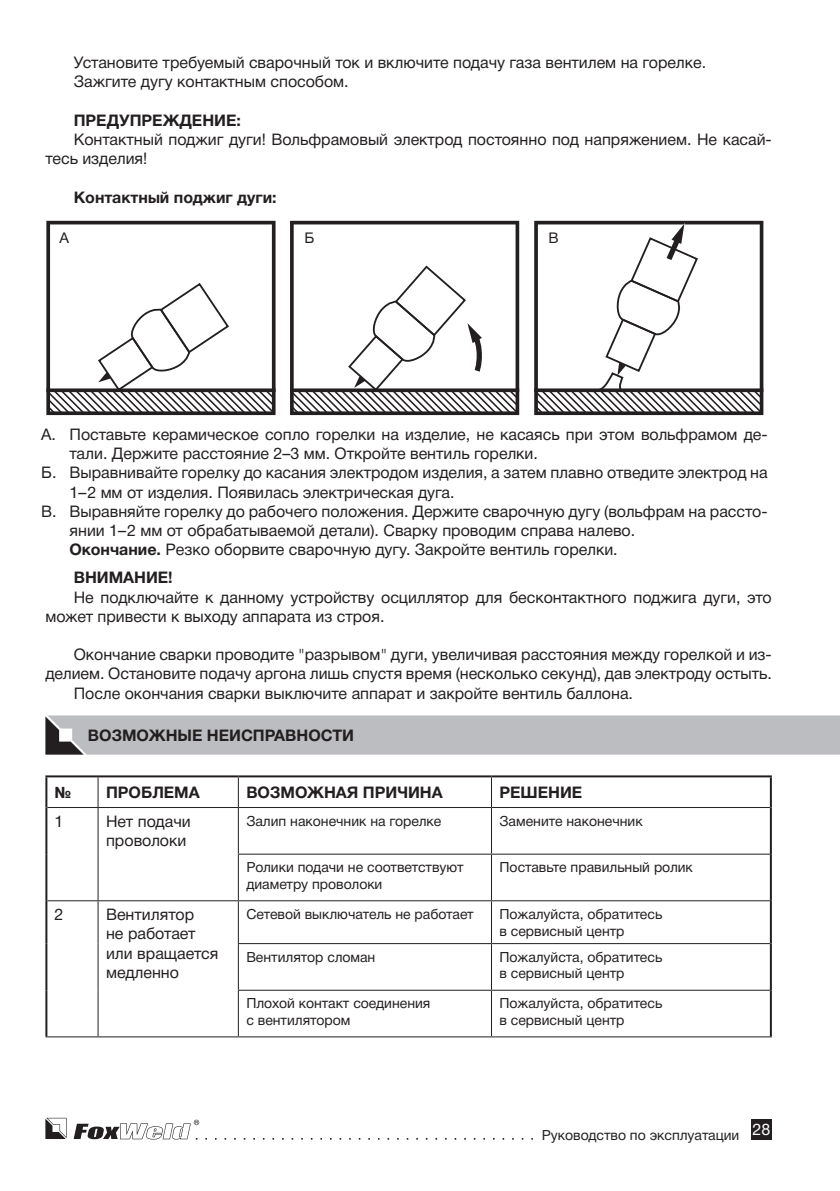
<style>
.page{position:relative;width:840px;height:1191px;background:#fff}
.page>*{position:absolute;margin:0;border:0;box-sizing:border-box;transform-origin:0 0}
.t1{font:16px/19.2px "Helvetica Neue Cyr";color:#231f20}
.t2{font:700 16px "Helvetica Neue Cyr";color:#231f20}
.t3{font:14.8px "Helvetica Neue Cyr";color:#231f20}
.t4{font:14px/16.8px "Helvetica Neue Cyr";color:#231f20}
.s1{font-weight:700}
</style>
<div class="page">
<svg style="left:45px;top:1117px;width:22px;height:22px"></svg>
<svg style="left:74px;top:1119px;width:458px;height:20px"></svg>
<div style="left:750px;top:1119px;width:21px;height:20px;background:#231f20"></div>
<svg style="left:534px;top:224px;width:230px;height:191px"></svg>
<svg style="left:290px;top:221px;width:229px;height:43px"></svg>
<svg style="left:290px;top:264px;width:230px;height:151px"></svg>
<svg style="left:46px;top:221px;width:229px;height:60px"></svg>
<svg style="left:46px;top:281px;width:230px;height:134px"></svg>
<div style="left:45px;top:715px;width:794px;height:39px;background:#bcbdc0"></div>
<hr style="left:45px;top:775px;width:53px;height:2px;background:#231f20">
<hr style="left:45px;top:777px;width:2px;height:30px;background:#231f20">
<hr style="left:98px;top:775px;width:140px;height:2px;background:#231f20">
<hr style="left:238px;top:775px;width:253px;height:2px;background:#231f20">
<hr style="left:491px;top:775px;width:280px;height:2px;background:#231f20">
<hr style="left:769px;top:777px;width:2px;height:30px;background:#231f20">
<hr style="left:45px;top:807px;width:2px;height:47px;background:#231f20">
<hr style="left:45px;top:854px;width:2px;height:46px;background:#231f20">
<hr style="left:769px;top:807px;width:2px;height:47px;background:#231f20">
<hr style="left:769px;top:854px;width:2px;height:46px;background:#231f20">
<hr style="left:45px;top:900px;width:2px;height:43px;background:#231f20">
<hr style="left:45px;top:943px;width:2px;height:47px;background:#231f20">
<hr style="left:45px;top:990px;width:2px;height:46px;background:#231f20">
<hr style="left:769px;top:900px;width:2px;height:43px;background:#231f20">
<hr style="left:769px;top:943px;width:2px;height:47px;background:#231f20">
<hr style="left:769px;top:990px;width:2px;height:46px;background:#231f20">
<hr style="left:97px;top:777px;width:1px;height:30px;background:#231f20">
<hr style="left:238px;top:777px;width:1px;height:30px;background:#231f20">
<hr style="left:490px;top:777px;width:1px;height:30px;background:#231f20">
<hr style="left:47px;top:807px;width:51px;height:1px;background:#231f20">
<hr style="left:98px;top:807px;width:140px;height:1px;background:#231f20">
<hr style="left:97px;top:808px;width:1px;height:46px;background:#231f20">
<hr style="left:97px;top:854px;width:1px;height:46px;background:#231f20">
<hr style="left:238px;top:807px;width:253px;height:1px;background:#231f20">
<hr style="left:238px;top:808px;width:1px;height:45px;background:#231f20">
<hr style="left:491px;top:807px;width:278px;height:1px;background:#231f20">
<hr style="left:490px;top:808px;width:1px;height:45px;background:#231f20">
<hr style="left:238px;top:853px;width:253px;height:1px;background:#231f20">
<hr style="left:238px;top:854px;width:1px;height:46px;background:#231f20">
<hr style="left:491px;top:853px;width:278px;height:1px;background:#231f20">
<hr style="left:490px;top:854px;width:1px;height:46px;background:#231f20">
<hr style="left:47px;top:900px;width:51px;height:1px;background:#231f20">
<hr style="left:98px;top:900px;width:140px;height:1px;background:#231f20">
<hr style="left:97px;top:901px;width:1px;height:42px;background:#231f20">
<hr style="left:97px;top:943px;width:1px;height:47px;background:#231f20">
<hr style="left:97px;top:990px;width:1px;height:46px;background:#231f20">
<hr style="left:238px;top:900px;width:253px;height:1px;background:#231f20">
<hr style="left:238px;top:901px;width:1px;height:42px;background:#231f20">
<hr style="left:491px;top:900px;width:278px;height:1px;background:#231f20">
<hr style="left:490px;top:901px;width:1px;height:42px;background:#231f20">
<hr style="left:238px;top:943px;width:253px;height:1px;background:#231f20">
<hr style="left:238px;top:944px;width:1px;height:45px;background:#231f20">
<hr style="left:491px;top:943px;width:278px;height:1px;background:#231f20">
<hr style="left:490px;top:944px;width:1px;height:45px;background:#231f20">
<hr style="left:238px;top:989px;width:253px;height:1px;background:#231f20">
<hr style="left:238px;top:990px;width:1px;height:46px;background:#231f20">
<hr style="left:491px;top:989px;width:278px;height:1px;background:#231f20">
<hr style="left:490px;top:990px;width:1px;height:46px;background:#231f20">
<hr style="left:45px;top:1036px;width:53px;height:1px;background:#231f20">
<hr style="left:98px;top:1036px;width:140px;height:1px;background:#231f20">
<hr style="left:238px;top:1036px;width:253px;height:1px;background:#231f20">
<hr style="left:491px;top:1036px;width:280px;height:1px;background:#231f20">
<p class="t1" style="left:74px;top:53px;width:633px">Установите требуемый сварочный ток и включите подачу газа вентилем на горелке.</p>
<p class="t1" style="left:74px;top:72px;width:276px">Зажгите дугу контактным способом.</p>
<p class="t2" style="left:74px;top:111px;width:168px">ПРЕДУПРЕЖДЕНИЕ:</p>
<p class="t1" style="left:45px;top:130px;width:727px;text-indent:28px">Контактный поджиг дуги! Вольфрамовый электрод постоянно под напряжением. Не касай&shy;тесь изделия!</p>
<p class="t2" style="left:74px;top:188px;width:204px">Контактный поджиг дуги:</p>
<p class="t3" style="left:59px;top:230px;width:11px">А</p>
<p class="t3" style="left:304px;top:230px;width:12px">Б</p>
<p class="t3" style="left:548px;top:230px;width:12px">В</p>
<p class="t1" style="left:69px;top:425px;width:697px;text-indent:-28px">A. Поставьте керамическое сопло горелки на изделие, не касаясь при этом вольфрамом де&shy;тали. Держите расстояние 2–3 мм. Откройте вентиль горелки.</p>
<p class="t1" style="left:69px;top:463px;width:699px;text-indent:-28px">Б. Выравнивайте горелку до касания электродом изделия, а затем плавно отведите электрод на<br>1–2 мм от изделия. Появилась электрическая дуга.</p>
<p class="t1" style="left:69px;top:501px;width:699px;text-indent:-28px">В. Выравняйте горелку до рабочего положения. Держите сварочную дугу (вольфрам на рассто&shy;янии 1–2 мм от обрабатываемой детали). Сварку проводим справа налево.</p>
<p class="t1" style="left:69px;top:540px;width:549px"><span class="s1">Окончание.</span> Резко оборвите сварочную дугу. Закройте вентиль горелки.</p>
<p class="t2" style="left:74px;top:569px;width:100px">ВНИМАНИЕ!</p>
<p class="t1" style="left:45px;top:587px;width:727px;text-indent:28px">Не подключайте к данному устройству осциллятор для бесконтактного поджига дуги, это может привести к выходу аппарата из строя.</p>
<p class="t1" style="left:45px;top:645px;width:727px;text-align:right">Окончание сварки проводите "разрывом" дуги, увеличивая расстояния между горелкой и из&shy;делием. Остановите подачу аргона лишь спустя время (несколько секунд), дав электроду остыть.</p>
<p class="t1" style="left:74px;top:683px;width:560px">После окончания сварки выключите аппарат и закройте вентиль баллона.</p>
<p class="t2" style="left:88px;top:726px;width:267px">ВОЗМОЖНЫЕ НЕИСПРАВНОСТИ</p>
<p class="t2" style="left:54px;top:783px;width:18px">№</p>
<p class="t2" style="left:106px;top:783px;width:95px">ПРОБЛЕМА</p>
<p class="t2" style="left:246px;top:783px;width:198px">ВОЗМОЖНАЯ ПРИЧИНА</p>
<p class="t2" style="left:499px;top:783px;width:84px">РЕШЕНИЕ</p>
<p class="t1" style="left:54px;top:812px;width:10px">1</p>
<p class="t1" style="left:106px;top:812px;width:86px">Нет подачи проволоки</p>
<p class="t4" style="left:246px;top:812px;width:196px">Залип наконечник на горелке</p>
<p class="t4" style="left:499px;top:812px;width:145px">Замените наконечник</p>
<p class="t4" style="left:246px;top:859px;width:218px">Ролики подачи не соответствуют диаметру проволоки</p>
<p class="t4" style="left:499px;top:859px;width:195px">Поставьте правильный ролик</p>
<p class="t1" style="left:54px;top:905px;width:10px">2</p>
<p class="t1" style="left:106px;top:905px;width:114px">Вентилятор<br>не работает или вращается медленно</p>
<p class="t4" style="left:246px;top:905px;width:229px">Сетевой выключатель не работает</p>
<p class="t4" style="left:499px;top:905px;width:164px">Пожалуйста, обратитесь в сервисный центр</p>
<p class="t4" style="left:246px;top:948px;width:130px">Вентилятор сломан</p>
<p class="t4" style="left:499px;top:948px;width:164px">Пожалуйста, обратитесь в сервисный центр</p>
<p class="t4" style="left:246px;top:995px;width:185px">Плохой контакт соединения с вентилятором</p>
<p class="t4" style="left:499px;top:995px;width:164px">Пожалуйста, обратитесь в сервисный центр</p>
<p class="t4" style="left:541px;top:1126px;width:230px">Руководство по эксплуатации <sup>28</sup></p>
</div>
